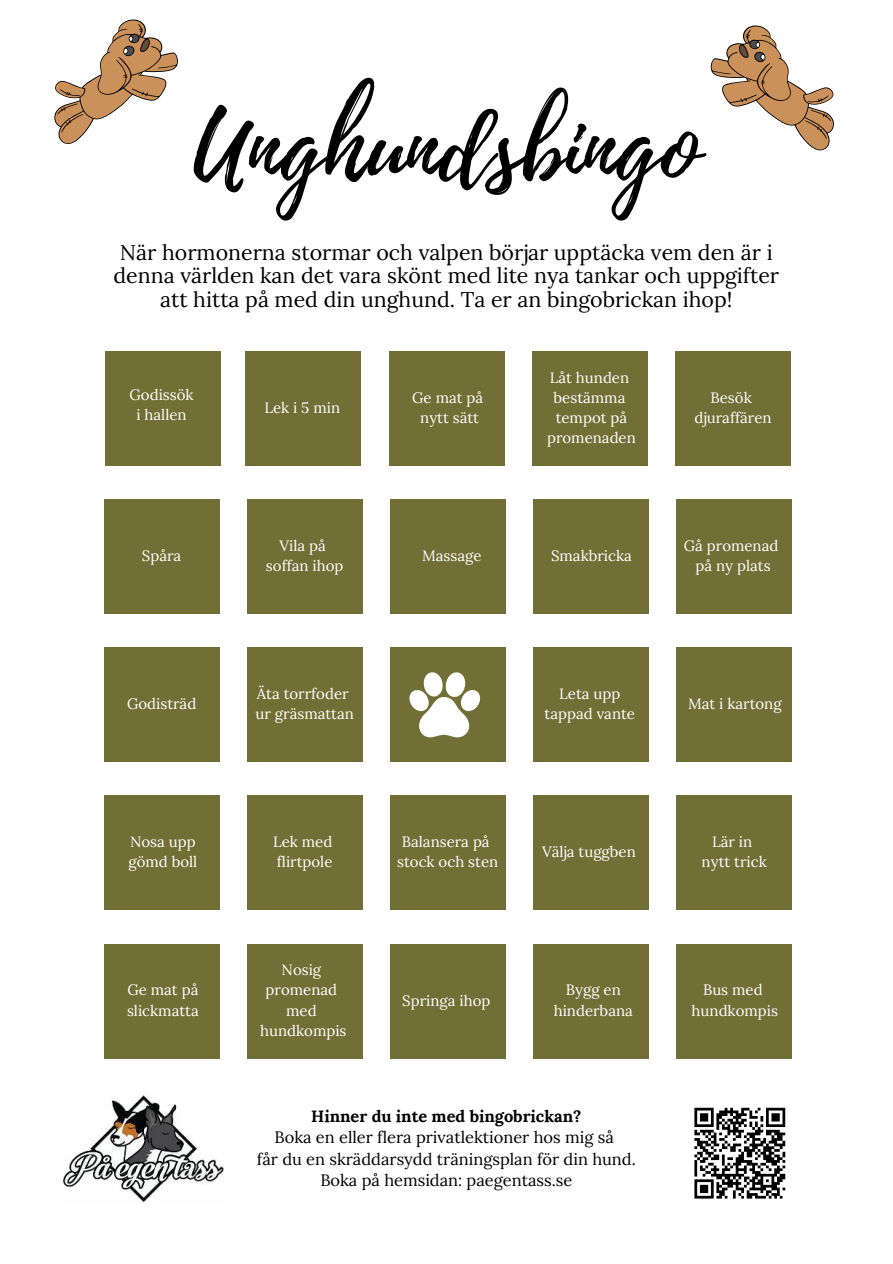
<style>
.page{position:relative;width:893px;height:1264px;background:#fff}
.page>*{position:absolute;margin:0;border:0;box-sizing:border-box;transform-origin:0 0}
.t1{font:98.1px "Playlist Script";color:#000}
.t2{font:21.3px/23.1px "Lora";color:#000;text-align:center}
.t3{font:16.35px/21.3px "Lora";color:#000;text-align:center}
.t4{font:700 16.35px "Lora";color:#000}
.t5{font:15px/20.2px "Lora";color:#fff;text-align:center}
</style>
<div class="page">
<img style="left:63px;top:1092px;width:161px;height:111px">
<div style="left:105px;top:351px;width:115px;height:115px;background:#716f35"></div>
<div style="left:246px;top:351px;width:115px;height:115px;background:#716f35"></div>
<div style="left:389px;top:351px;width:115px;height:115px;background:#716f35"></div>
<div style="left:532px;top:351px;width:115px;height:115px;background:#716f35"></div>
<div style="left:675px;top:351px;width:115px;height:115px;background:#716f35"></div>
<div style="left:104px;top:499px;width:115px;height:115px;background:#716f35"></div>
<div style="left:247px;top:499px;width:115px;height:115px;background:#716f35"></div>
<div style="left:390px;top:499px;width:115px;height:115px;background:#716f35"></div>
<div style="left:533px;top:499px;width:115px;height:115px;background:#716f35"></div>
<div style="left:676px;top:499px;width:115px;height:115px;background:#716f35"></div>
<div style="left:104px;top:647px;width:115px;height:115px;background:#716f35"></div>
<div style="left:247px;top:647px;width:115px;height:115px;background:#716f35"></div>
<div style="left:390px;top:647px;width:115px;height:115px;background:#716f35"></div>
<div style="left:533px;top:647px;width:115px;height:115px;background:#716f35"></div>
<div style="left:676px;top:647px;width:115px;height:115px;background:#716f35"></div>
<div style="left:104px;top:795px;width:115px;height:115px;background:#716f35"></div>
<div style="left:247px;top:795px;width:115px;height:115px;background:#716f35"></div>
<div style="left:390px;top:795px;width:115px;height:115px;background:#716f35"></div>
<div style="left:533px;top:795px;width:115px;height:115px;background:#716f35"></div>
<div style="left:676px;top:795px;width:115px;height:115px;background:#716f35"></div>
<div style="left:104px;top:943px;width:115px;height:115px;background:#716f35"></div>
<div style="left:247px;top:943px;width:115px;height:115px;background:#716f35"></div>
<div style="left:390px;top:943px;width:115px;height:115px;background:#716f35"></div>
<div style="left:533px;top:943px;width:115px;height:115px;background:#716f35"></div>
<div style="left:676px;top:943px;width:115px;height:115px;background:#716f35"></div>
<svg style="left:694px;top:1107px;width:92px;height:92px"></svg>
<svg style="left:409px;top:672px;width:71px;height:65px"></svg>
<svg style="left:710px;top:25px;width:124px;height:126px"></svg>
<svg style="left:54px;top:19px;width:124px;height:125px"></svg>
<h1 class="t1" style="left:194px;top:78px;width:507px">Unghundsbingo</h1>
<h2 class="t2" style="left:113px;top:240px;width:667px">När hormonerna stormar och valpen börjar upptäcka vem den är i denna världen kan det vara skönt med lite nya tankar och uppgifter att hitta på med din unghund. Ta er an bingobrickan ihop!</h2>
<p class="t5" style="left:129px;top:383px;width:66px">Godissök i hallen</p>
<p class="t5" style="left:142px;top:544px;width:41px">Spåra</p>
<p class="t5" style="left:127px;top:692px;width:71px">Godisträd</p>
<p class="t5" style="left:264px;top:396px;width:77px">Lek i 5 min</p>
<p class="t5" style="left:412px;top:386px;width:72px">Ge mat på nytt sätt</p>
<p class="t5" style="left:547px;top:366px;width:90px">Låt hunden bestämma tempot på promenaden</p>
<p class="t5" style="left:266px;top:534px;width:79px">Vila på soffan ihop</p>
<p class="t5" style="left:422px;top:544px;width:61px">Massage</p>
<p class="t5" style="left:551px;top:544px;width:82px">Smakbricka</p>
<p class="t5" style="left:694px;top:386px;width:78px">Besök djuraffären</p>
<p class="t5" style="left:683px;top:534px;width:96px">Gå promenad på ny plats</p>
<p class="t5" style="left:255px;top:682px;width:100px;text-align:left">Äta torrfoder ur gräsmattan</p>
<p class="t5" style="left:544px;top:682px;width:92px">Leta upp tappad vante</p>
<p class="t5" style="left:688px;top:692px;width:95px">Mat i kartong</p>
<p class="t5" style="left:128px;top:830px;width:70px;text-align:left">Nosa upp gömd boll</p>
<p class="t5" style="left:273px;top:830px;width:61px;text-align:left">Lek med flirtpole</p>
<p class="t5" style="left:397px;top:830px;width:103px">Balansera på stock och sten</p>
<p class="t5" style="left:542px;top:840px;width:95px">Välja tuggben</p>
<p class="t5" style="left:701px;top:830px;width:67px">Lär in nytt trick</p>
<p class="t5" style="left:127px;top:978px;width:73px;text-align:left">Ge mat på slickmatta</p>
<p class="t5" style="left:260px;top:958px;width:88px">Nosig promenad med hundkompis</p>
<p class="t5" style="left:402px;top:989px;width:90px">Springa ihop</p>
<p class="t5" style="left:553px;top:978px;width:81px">Bygg en hinderbana</p>
<p class="t5" style="left:691px;top:978px;width:88px">Bus med hundkompis</p>
<p class="t4" style="left:311px;top:1102px;width:272px">Hinner du inte med bingobrickan?</p>
<p class="t3" style="left:257px;top:1125px;width:380px">Boka en eller flera privatlektioner hos mig så<br>får du en skräddarsydd träningsplan för din hund.<br>Boka på hemsidan: paegentass.se</p>
</div>
